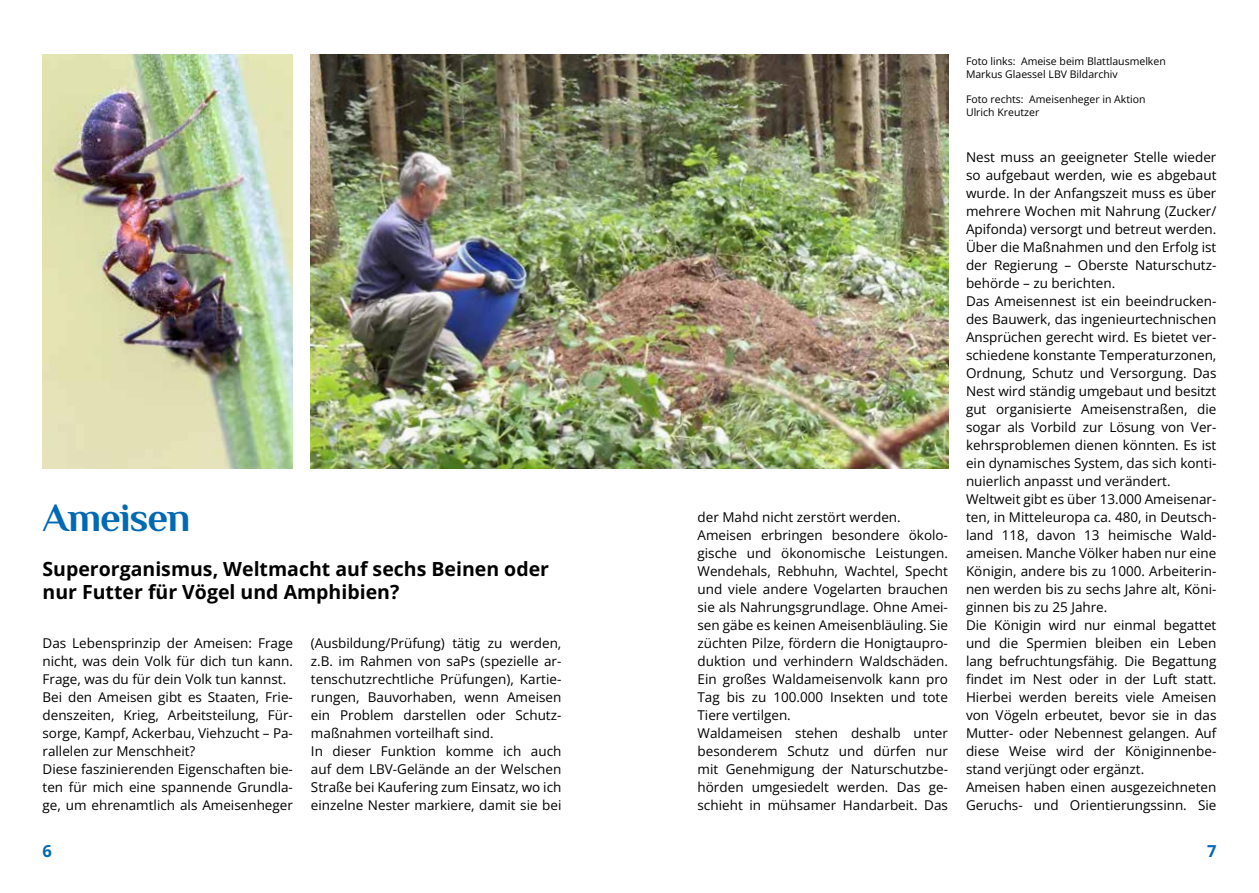
<style>
.page{position:relative;width:1259px;height:893px;background:#fff}
.page>*{position:absolute;margin:0;border:0;box-sizing:border-box;transform-origin:0 0}
.t1{font:700 40.5px "Philosopher";letter-spacing:-.025em;color:#0069b4}
.t2{font:700 19.5px/23.4px "Open Sans";color:#000}
.t3{font:700 16.5px "Open Sans";color:#0069b4}
.t4{font:13.5px/18px "Open Sans";color:#000}
.t5{font:10.5px/12.6px "Open Sans";color:#000}
</style>
<div class="page">
<img style="left:43px;top:54px;width:250px;height:414px">
<img style="left:311px;top:54px;width:637px;height:414px">
<h1 class="t1" style="left:43px;top:491px;width:149px">Ameisen</h1>
<h2 class="t2" style="left:43px;top:557px;width:508px">Superorganismus, Weltmacht auf sechs Beinen oder nur Futter für Vögel und Amphibien?</h2>
<p class="t4" style="left:43px;top:634px;width:252px">Das Lebensprinzip der Ameisen: Frage nicht, was dein Volk für dich tun kann.<br>Frage, was du für dein Volk tun kannst.<br>Bei den Ameisen gibt es Staaten, Frie&shy;denszeiten, Krieg, Arbeitsteilung, Für&shy;sorge, Kampf, Ackerbau, Viehzucht – Pa&shy;rallelen zur Menschheit?<br>Diese faszinierenden Eigenschaften bie&shy;ten für mich eine spannende Grundla&shy;ge, um ehrenamtlich als Ameisenheger</p>
<p class="t4" style="left:311px;top:634px;width:252px">(Ausbildung/Prüfung) tätig zu werden, z.B. im Rahmen von saPs (spezielle ar&shy;tenschutzrechtliche Prüfungen), Kartie&shy;rungen, Bauvorhaben, wenn Ameisen ein Problem darstellen oder Schutz&shy;maßnahmen vorteilhaft sind.<br>In dieser Funktion komme ich auch auf dem LBV-Gelände an der Welschen Straße bei Kaufering zum Einsatz, wo ich einzelne Nester markiere, damit sie bei</p>
<p class="t4" style="left:697px;top:508px;width:252px">der Mahd nicht zerstört werden.<br>Ameisen erbringen besondere ökolo&shy;gische und ökonomische Leistungen.<br>Wendehals, Rebhuhn, Wachtel, Specht und viele andere Vogelarten brauchen sie als Nahrungsgrundlage. Ohne Amei&shy;sen gäbe es keinen Ameisenbläuling. Sie züchten Pilze, fördern die Honigtaupro&shy;duktion und verhindern Waldschäden.<br>Ein großes Waldameisenvolk kann pro Tag bis zu 100.000 Insekten und tote Tiere vertilgen.<br>Waldameisen stehen deshalb unter besonderem Schutz und dürfen nur mit Genehmigung der Naturschutzbe&shy;hörden umgesiedelt werden. Das ge&shy;schieht in mühsamer Handarbeit. Das</p>
<p class="t5" style="left:966px;top:55px;width:201px">Foto links: Ameise beim Blattlausmelken<br>Markus Glaessel LBV Bildarchiv</p>
<p class="t5" style="left:966px;top:93px;width:181px">Foto rechts: Ameisenheger in Aktion<br>Ulrich Kreutzer</p>
<p class="t4" style="left:966px;top:148px;width:252px">Nest muss an geeigneter Stelle wieder so aufgebaut werden, wie es abgebaut wurde. In der Anfangszeit muss es über mehrere Wochen mit Nahrung (Zucker/ Apifonda) versorgt und betreut werden.<br>Über die Maßnahmen und den Erfolg ist der Regierung – Oberste Naturschutz&shy;behörde – zu berichten.<br>Das Ameisennest ist ein beeindrucken&shy;des Bauwerk, das ingenieurtechnischen Ansprüchen gerecht wird. Es bietet ver&shy;schiedene konstante Temperaturzonen, Ordnung, Schutz und Versorgung. Das Nest wird ständig umgebaut und besitzt gut organisierte Ameisenstraßen, die sogar als Vorbild zur Lösung von Ver&shy;kehrsproblemen dienen könnten. Es ist ein dynamisches System, das sich konti&shy;nuierlich anpasst und verändert.<br>Weltweit gibt es über 13.000 Ameisenar&shy;ten, in Mitteleuropa ca. 480, in Deutsch&shy;land 118, davon 13 heimische Wald&shy;ameisen. Manche Völker haben nur eine Königin, andere bis zu 1000. Arbeiterin&shy;nen werden bis zu sechs Jahre alt, Köni&shy;ginnen bis zu 25 Jahre.<br>Die Königin wird nur einmal begattet und die Spermien bleiben ein Leben lang befruchtungsfähig. Die Begattung findet im Nest oder in der Luft statt.<br>Hierbei werden bereits viele Ameisen von Vögeln erbeutet, bevor sie in das Mutter- oder Nebennest gelangen. Auf diese Weise wird der Königinnenbe&shy;stand verjüngt oder ergänzt.<br>Ameisen haben einen ausgezeichneten Geruchs- und Orientierungssinn. Sie</p>
<p class="t3" style="left:43px;top:839px;width:11px">6</p>
<p class="t3" style="left:1207px;top:839px;width:11px">7</p>
</div>
